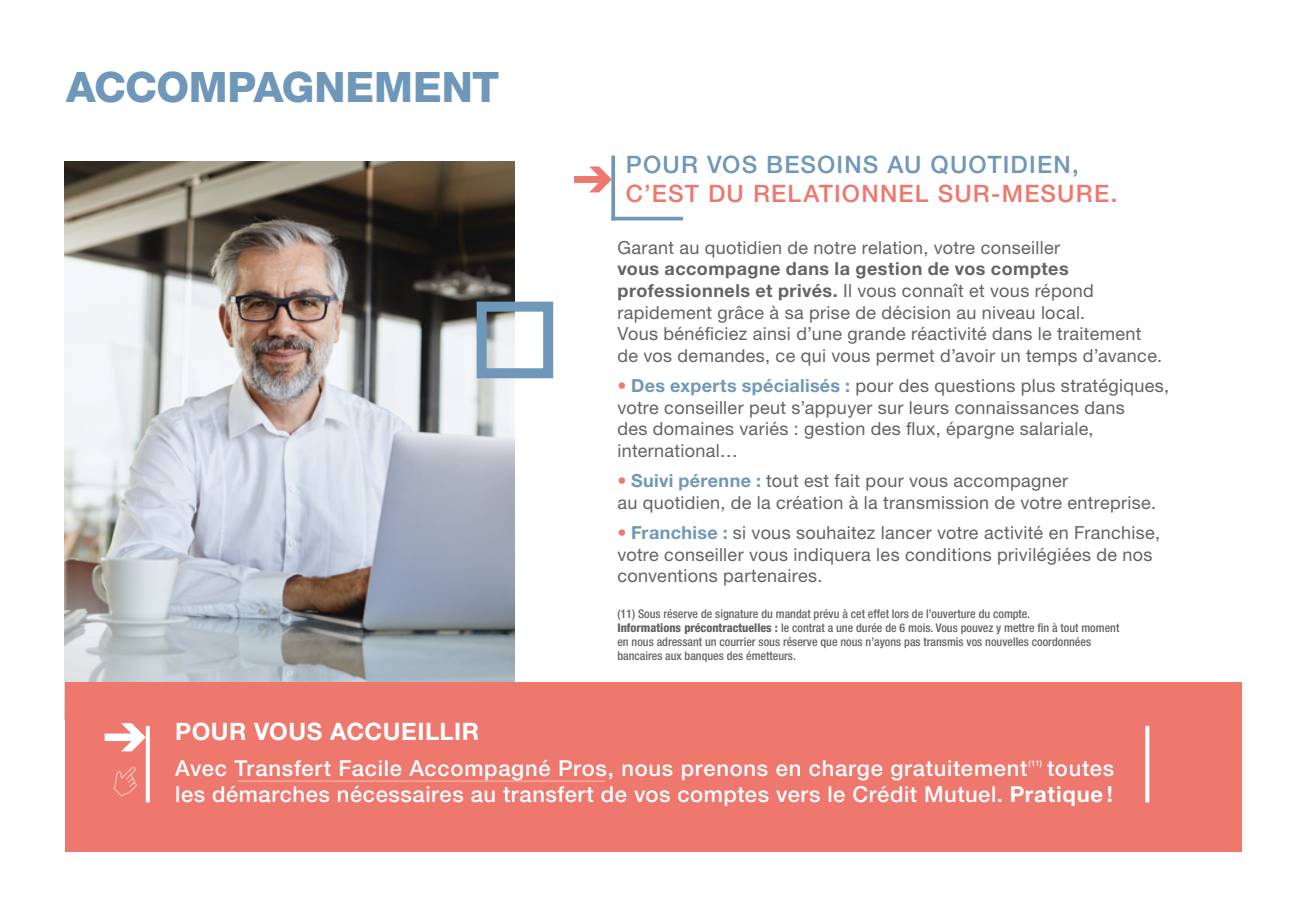
<style>
.page{position:relative;width:1304px;height:908px;background:#fff}
.page>*{position:absolute;margin:0;border:0;box-sizing:border-box;transform-origin:0 0}
.t1{font:800 42px "Helvetica Neue LT Std";letter-spacing:-.01em;color:#6e97b9}
.t2{font:500 24px "Helvetica Neue LT Std";letter-spacing:.05em;color:#ee776e}
.t3{font:500 24px "Helvetica Neue LT Std";letter-spacing:.05em;color:#6e97b9}
.t4{font:700 24px "Helvetica Neue LT Std";letter-spacing:.02em;color:#fff}
.t5{font:500 22px/26px "Helvetica Neue LT Std";letter-spacing:.03em;color:#fff;text-align:right}
.t6{font:18px/21.6px "Helvetica Neue LT Std";letter-spacing:.02em;color:#646363}
.t7{font:500 condensed 12px/14px "Helvetica Neue LT Std";color:#646363}
.t8{font:500 8px "Helvetica Neue LT Std";color:#fff}
.s1{font-weight:700}
.s2{font-weight:700;color:#ee776e}
.s3{font-weight:700;color:#6e97b9}
.s4{font-weight:800}
</style>
<div class="page">
<img style="left:65px;top:161px;width:450px;height:520px">
<div style="left:477px;top:301px;width:76px;height:77px;border:10px solid #6e97b9"></div>
<svg style="left:574px;top:166px;width:37px;height:26px"></svg>
<svg style="left:611px;top:155px;width:4px;height:62px"></svg>
<hr style="left:611px;top:217px;width:72px;height:3px;background:#6e97b9">
<div style="left:65px;top:681px;width:1177px;height:169px;background:#ee776e"></div>
<svg style="left:146px;top:725px;width:4px;height:77px"></svg>
<svg style="left:1145px;top:725px;width:4px;height:77px"></svg>
<svg style="left:105px;top:723px;width:41px;height:28px"></svg>
<svg style="left:113px;top:766px;width:24px;height:30px"></svg>
<hr style="left:237px;top:780px;width:368px;height:1px;background:#f8c1b6">
<h1 class="t1" style="left:66px;top:62px;width:435px">ACCOMPAGNEMENT</h1>
<h2 class="t3" style="left:626px;top:150px;width:454px">POUR VOS BESOINS AU QUOTIDIEN,</h2>
<h2 class="t2" style="left:626px;top:179px;width:493px">C’EST DU RELATIONNEL SUR-MESURE.</h2>
<p class="t6" style="left:617px;top:236px;width:444px">Garant au quotidien de notre relation, votre conseiller</p>
<p class="t6" style="left:617px;top:258px;width:546px"><span class="s1">vous accompagne dans la gestion de vos comptes professionnels et privés.</span> Il vous connaît et vous répond rapidement grâce à sa prise de décision au niveau local.<br>Vous bénéficiez ainsi d’une grande réactivité dans le traitement de vos demandes, ce qui vous permet d’avoir un temps d’avance.</p>
<p class="t6" style="left:617px;top:374px;width:553px"><span class="s2">•</span> <span class="s3">Des experts spécialisés :</span> pour des questions plus stratégiques, votre conseiller peut s’appuyer sur leurs connaissances dans<br>des domaines variés : gestion des flux, épargne salariale, international…</p>
<p class="t6" style="left:617px;top:469px;width:540px"><span class="s2">•</span> <span class="s3">Suivi pérenne :</span> tout est fait pour vous accompagner<br>au quotidien, de la création à la transmission de votre entreprise.</p>
<p class="t6" style="left:617px;top:521px;width:544px"><span class="s2">•</span> <span class="s3">Franchise :</span> si vous souhaitez lancer votre activité en Franchise, votre conseiller vous indiquera les conditions privilégiées de nos conventions partenaires.</p>
<p class="t7" style="left:617px;top:606px;width:503px">(11) Sous réserve de signature du mandat prévu à cet effet lors de l’ouverture du compte.<br><span class="s4">Informations précontractuelles :</span> le contrat a une durée de 6 mois. Vous pouvez y mettre fin à tout moment en nous adressant un courrier sous réserve que nous n’ayons pas transmis vos nouvelles coordonnées bancaires aux banques des émetteurs.</p>
<h2 class="t4" style="left:175px;top:716px;width:305px">POUR VOUS ACCUEILLIR</h2>
<p class="t5" style="left:175px;top:755px;width:854px">Avec Transfert Facile Accompagné Pros, nous prenons en charge gratuitement</p>
<p class="t8" style="left:1029px;top:758px;width:15px">(11)</p>
<p class="t5" style="left:175px;top:755px;width:941px">toutes<br>les démarches nécessaires au transfert de vos comptes vers le Crédit Mutuel. <span class="s1">Pratique !</span></p>
</div>
